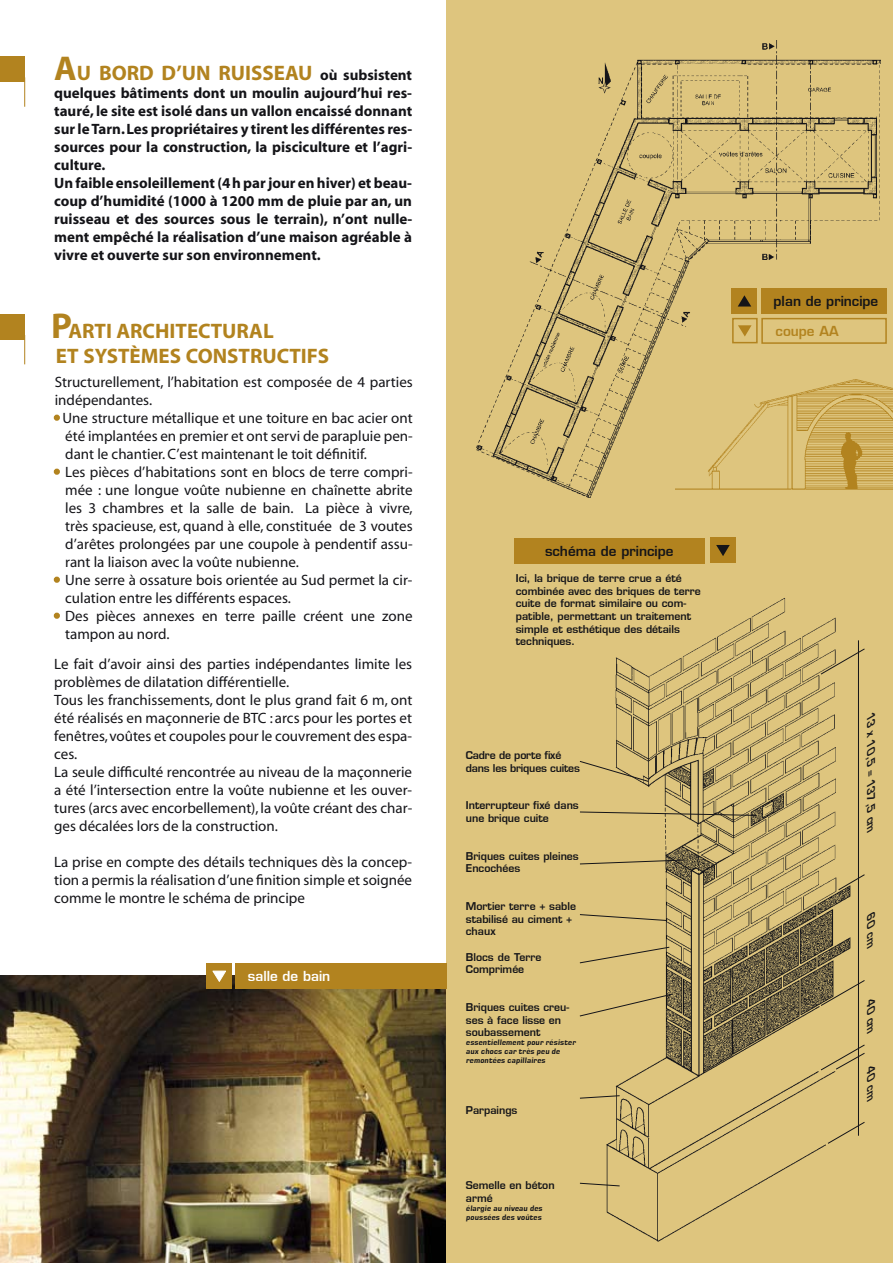
<style>
.page{position:relative;width:893px;height:1263px;background:#fff}
.page>*{position:absolute;margin:0;border:0;box-sizing:border-box;transform-origin:0 0}
.t1{font:700 21px/25.2px "Myriad";color:#b2831f}
.t2{font:15px/18px "Myriad";color:#141418}
.t3{font:700 15px/18px "Myriad";color:#141418}
.t4{font:13.5px "Square 721 Demi";color:#141418}
.t5{font:13.5px "Square 721 Demi";color:#fff}
.t6{font:13.5px "Square 721 Demi";color:#b2831f}
.t7{font:10.5px/12.6px "Square 721 Demi";color:#141418}
.t8{font:10.5px/12.6px "Square 721 Demi";letter-spacing:-.02em;color:#141418}
.t9{font:italic 10.5px "Square 721 Demi";color:#141418}
.t10{font:italic 700 7.5px/9px "Square 721";color:#141418}
.s1{font-size:34.5px}
.s2{font-size:15px;color:#141418}
.s3{font-size:36px}
.s4{color:#b2831f}
</style>
<div class="page">
<img style="left:0;top:976px;width:447px;height:287px">
<div style="left:447px;top:0;width:446px;height:1263px;background:#dec57e"></div>
<svg style="left:54px;top:415px;width:6px;height:6px"></svg>
<svg style="left:54px;top:469px;width:6px;height:6px"></svg>
<svg style="left:54px;top:577px;width:6px;height:6px"></svg>
<svg style="left:54px;top:613px;width:6px;height:6px"></svg>
<img style="left:477px;top:40px;width:403px;height:457px">
<img style="left:607px;top:598px;width:244px;height:644px">
<img style="left:675px;top:337px;width:218px;height:160px">
<div style="left:235px;top:963px;width:212px;height:26px;background:#b2831f"></div>
<div style="left:207px;top:963px;width:25px;height:26px;background:#b2831f"></div>
<svg style="left:212px;top:970px;width:14px;height:12px"></svg>
<div style="left:732px;top:288px;width:25px;height:26px;background:#b2831f"></div>
<svg style="left:738px;top:295px;width:13px;height:11px"></svg>
<div style="left:732px;top:318px;width:26px;height:25px;border:2px solid #b2831f"></div>
<svg style="left:738px;top:325px;width:13px;height:11px"></svg>
<div style="left:761px;top:288px;width:125px;height:26px;background:#b2831f"></div>
<div style="left:761px;top:318px;width:126px;height:26px;border:2px solid #b2831f"></div>
<div style="left:710px;top:537px;width:26px;height:26px;background:#b2831f"></div>
<svg style="left:716px;top:545px;width:14px;height:11px"></svg>
<div style="left:514px;top:538px;width:190px;height:26px;background:#b2831f"></div>
<svg style="left:579px;top:760px;width:178px;height:427px"></svg>
<svg style="left:820px;top:648px;width:45px;height:27px"></svg>
<svg style="left:838px;top:874px;width:27px;height:16px"></svg>
<svg style="left:820px;top:980px;width:45px;height:26px"></svg>
<svg style="left:820px;top:1044px;width:45px;height:26px"></svg>
<svg style="left:827px;top:1122px;width:38px;height:22px"></svg>
<hr style="left:858px;top:640px;width:1px;height:496px;background:#141418">
<div style="left:0;top:314px;width:25px;height:26px;background:#b2831f"></div>
<svg style="left:24px;top:340px;width:1px;height:24px"></svg>
<div style="left:0;top:57px;width:25px;height:25px;background:#b2831f"></div>
<hr style="left:24px;top:77px;width:1px;height:30px;background:#b2831f">
<h1 class="t1" style="left:54px;top:61px;width:359px"><span class="s1">A</span>U BORD D’UN RUISSEAU <span class="s2">où subsistent</span></h1>
<p class="t3" style="left:54px;top:84px;width:360px">quelques bâtiments dont un moulin aujourd’hui res&shy;tauré, le site est isolé dans un vallon encaissé donnant sur le Tarn. Les propriétaires y tirent les différentes res&shy;sources pour la construction, la pisciculture et l’agri&shy;culture.<br>Un faible ensoleillement (4 h par jour en hiver) et beau&shy;coup d’humidité (1000 à 1200 mm de pluie par an, un ruisseau et des sources sous le terrain), n’ont nulle&shy;ment empêché la réalisation d’une maison agréable à vivre et ouverte sur son environnement.</p>
<h1 class="t1" style="left:51px;top:319px;width:280px"><span class="s3">P</span>ARTI ARCHITECTURAL<br>ET SYSTÈMES CONSTRUCTIFS</h1>
<p class="t2" style="left:55px;top:373px;width:360px">Structurellement, l’habitation est composée de 4 parties indépendantes.</p>
<p class="t2" style="left:65px;top:409px;width:349px;text-align:justify;text-indent:-10px"><span class="s4">•</span> Une structure métallique et une toiture en bac acier ont été implantées en premier et ont servi de parapluie pen&shy;dant le chantier. C’est maintenant le toit définitif.</p>
<p class="t2" style="left:65px;top:463px;width:349px;text-align:justify;text-indent:-10px"><span class="s4">•</span> Les pièces d’habitations sont en blocs de terre compri&shy;mée : une longue voûte nubienne en chaînette abrite les 3 chambres et la salle de bain. La pièce à vivre, très spacieuse, est, quand à elle, constituée de 3 voutes d’arêtes prolongées par une coupole à pendentif assu&shy;rant la liaison avec la voûte nubienne.</p>
<p class="t2" style="left:65px;top:571px;width:349px;text-indent:-10px"><span class="s4">•</span> Une serre à ossature bois orientée au Sud permet la cir&shy;culation entre les différents espaces.</p>
<p class="t2" style="left:65px;top:607px;width:349px;text-indent:-10px"><span class="s4">•</span> Des pièces annexes en terre paille créent une zone tampon au nord.</p>
<p class="t2" style="left:54px;top:656px;width:360px">Le fait d’avoir ainsi des parties indépendantes limite les problèmes de dilatation différentielle.<br>Tous les franchissements, dont le plus grand fait 6 m, ont été réalisés en maçonnerie de BTC : arcs pour les portes et fenêtres, voûtes et coupoles pour le couvrement des espa&shy;ces.<br>La seule difficulté rencontrée au niveau de la maçonnerie a été l’intersection entre la voûte nubienne et les ouver&shy;tures (arcs avec encorbellement), la voûte créant des char&shy;ges décalées lors de la construction.</p>
<p class="t2" style="left:54px;top:854px;width:359px;text-align:justify">La prise en compte des détails techniques dès la concep&shy;tion a permis la réalisation d’une finition simple et soignée comme le montre le schéma de principe</p>
<p class="t5" style="left:248px;top:968px;width:84px">salle de bain</p>
<p class="t4" style="left:545px;top:543px;width:130px">schéma de principe</p>
<p class="t7" style="left:516px;top:572px;width:186px">Ici, la brique de terre crue a été combinée avec des briques de terre cuite de format similaire ou com&shy;patible, permettant un traitement simple et esthétique des détails techniques.</p>
<p class="t8" style="left:466px;top:749px;width:116px">Cadre de porte fixé dans les briques cuites</p>
<p class="t7" style="left:466px;top:799px;width:114px">Interrupteur fixé dans une brique cuite</p>
<p class="t7" style="left:466px;top:849px;width:114px">Briques cuites pleines<br>Encochées</p>
<p class="t7" style="left:466px;top:900px;width:112px">Mortier terre + sable stabilisé au ciment + chaux</p>
<p class="t7" style="left:466px;top:950px;width:77px">Blocs de Terre<br>Comprimée</p>
<p class="t7" style="left:466px;top:1001px;width:105px">Briques cuites creu&shy;ses à face lisse en soubassement</p>
<p class="t10" style="left:466px;top:1038px;width:112px">essentiellement pour résister aux chocs car très peu de remontées capillaires</p>
<p class="t7" style="left:466px;top:1103px;width:53px">Parpaings</p>
<p class="t7" style="left:466px;top:1179px;width:90px">Semelle en béton armé</p>
<p class="t10" style="left:466px;top:1203px;width:78px">élargie au niveau des poussées des voûtes</p>
<p class="t4" style="left:774px;top:293px;width:106px">plan de principe</p>
<p class="t6" style="left:776px;top:322px;width:64px">coupe AA</p>
<p class="t9" style="left:878px;top:715px;width:128px;rotate:90deg">13 x 10,5 = 137,5 cm</p>
<p class="t9" style="left:878px;top:915px;width:43px;rotate:90deg">60 cm</p>
<p class="t9" style="left:878px;top:1001px;width:43px;rotate:90deg">40 cm</p>
<p class="t9" style="left:878px;top:1068px;width:43px;rotate:90deg">40 cm</p>
</div>
